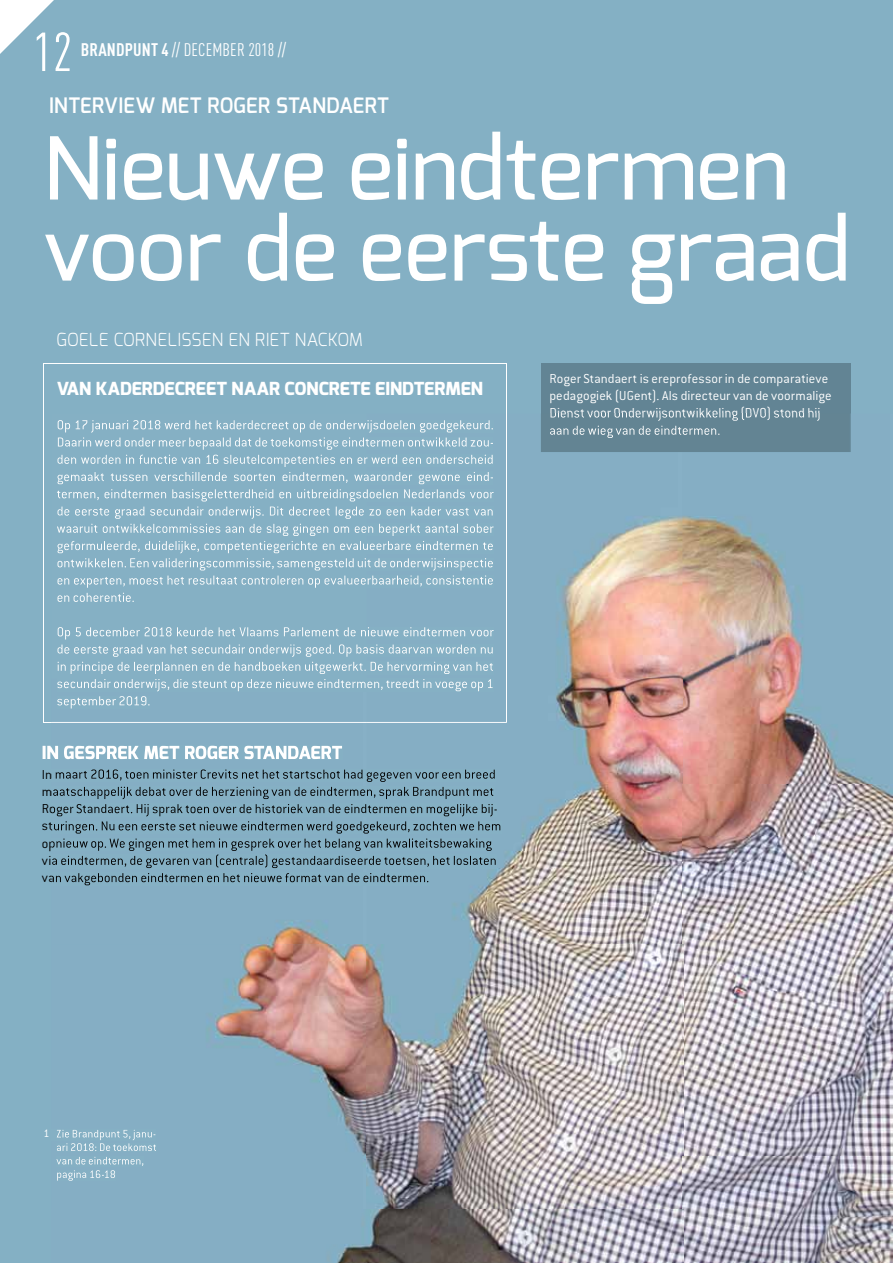
<style>
.page{position:relative;width:893px;height:1263px;background:#84b0c4}
.page>*{position:absolute;margin:0;border:0;box-sizing:border-box;transform-origin:0 0}
.t1{font:500 86.55px/81px "Exo";color:#fff}
.t2{font:condensed 54px "DINOT";color:#fff}
.t3{font:600 21.3px "Exo";letter-spacing:.02em;color:#fff;scale:.95 1}
.t4{font:800 18px "Exo";color:#fff}
.t5{font:300 18px "Exo";letter-spacing:.02em;color:#fff;scale:.95 1}
.t6{font:condensed 18px "DINOT";letter-spacing:.01em;color:#fff}
.t7{font:300 14.25px/17.2px "Conduit ITC";letter-spacing:.01em;color:#fff}
.s1{font-weight:700}
</style>
<div class="page">
<svg style="left:0;top:0;width:54px;height:54px"></svg>
<hr style="left:44px;top:364px;width:463px;height:1px;background:#fff">
<hr style="left:44px;top:364px;width:1px;height:358px;background:#fff">
<hr style="left:506px;top:364px;width:1px;height:358px;background:#fff">
<hr style="left:44px;top:722px;width:463px;height:1px;background:#fff">
<div style="left:541px;top:364px;width:309px;height:88px;background:#628494"></div>
<img style="left:55px;top:414px;width:838px;height:849px">
<img style="left:506px;top:414px;width:1px;height:308px">
<img style="left:51px;top:722px;width:456px;height:1px">
<img style="left:58px;top:420px;width:436px;height:13px">
<img style="left:58px;top:437px;width:435px;height:13px">
<img style="left:58px;top:455px;width:436px;height:12px">
<img style="left:58px;top:472px;width:435px;height:12px">
<img style="left:57px;top:489px;width:437px;height:12px">
<img style="left:58px;top:506px;width:436px;height:13px">
<img style="left:57px;top:524px;width:437px;height:12px">
<img style="left:58px;top:541px;width:436px;height:12px">
<img style="left:58px;top:558px;width:436px;height:13px">
<img style="left:58px;top:575px;width:436px;height:13px">
<img style="left:58px;top:593px;width:76px;height:9px">
<img style="left:58px;top:627px;width:436px;height:12px">
<img style="left:58px;top:644px;width:436px;height:13px">
<img style="left:58px;top:662px;width:436px;height:12px">
<img style="left:57px;top:679px;width:437px;height:12px">
<img style="left:57px;top:696px;width:93px;height:12px">
<img style="left:55px;top:1130px;width:100px;height:10px">
<img style="left:57px;top:1143px;width:100px;height:8px">
<img style="left:56px;top:1157px;width:88px;height:9px">
<img style="left:57px;top:1170px;width:58px;height:10px">
<img style="left:51px;top:746px;width:291px;height:13px">
<img style="left:51px;top:769px;width:445px;height:13px">
<img style="left:51px;top:787px;width:443px;height:12px">
<img style="left:51px;top:804px;width:446px;height:12px">
<img style="left:51px;top:821px;width:450px;height:12px">
<img style="left:51px;top:838px;width:441px;height:13px">
<img style="left:52px;top:854px;width:445px;height:14px">
<img style="left:51px;top:873px;width:378px;height:12px">
<img style="left:541px;top:414px;width:309px;height:38px">
<img style="left:551px;top:414px;width:269px;height:7px">
<img style="left:550px;top:426px;width:169px;height:12px">
<h2 class="t2" style="left:33px;top:21px;width:40px">12</h2>
<p class="t6" style="left:81px;top:39px;width:207px"><span class="s1">BRANDPUNT 4</span> // DECEMBER 2018 //</p>
<h3 class="t3" style="left:49px;top:92px;width:359px">INTERVIEW MET ROGER STANDAERT</h3>
<h1 class="t1" style="left:44px;top:127px;width:808px">Nieuwe eindtermen voor de eerste graad</h1>
<p class="t5" style="left:56px;top:328px;width:324px">GOELE CORNELISSEN EN RIET NACKOM</p>
<p class="t4" style="left:57px;top:377px;width:428px">VAN KADERDECREET NAAR CONCRETE EINDTERMEN</p>
<p class="t7" style="left:549px;top:370px;width:284px">Roger Standaert is ereprofessor in de comparatieve pedagogiek (UGent). Als directeur van de voormalige<br>Dienst voor Onderwijsontwikkeling (DVO) stond hij</p>
</div>
